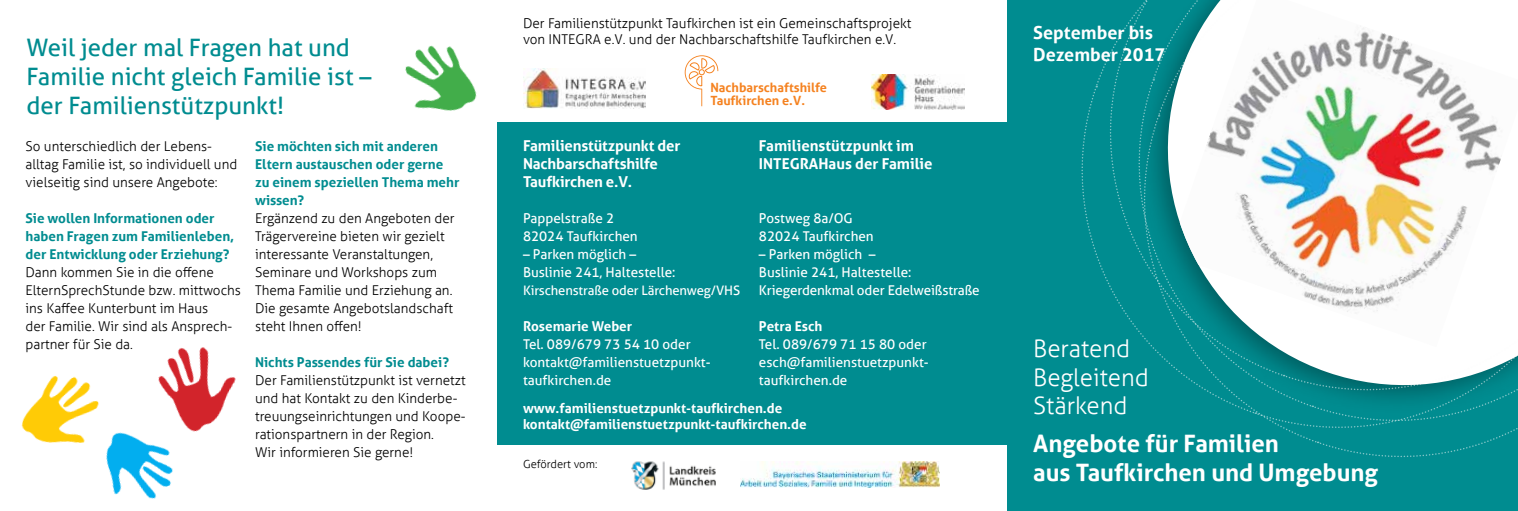
<style>
.page{position:relative;width:1518px;height:511px;background:#fff}
.page>*{position:absolute;margin:0;border:0;box-sizing:border-box;transform-origin:0 0}
.t1{font:24px/28.8px "Aller";color:#008c90}
.t2{font:700 24px/28.8px "Aller";color:#fff}
.t3{font:300 24px/28.5px "Aller";color:#fff}
.t4{font:700 18px/22.5px "Aller";color:#fff}
.t5{font:700 15px/18px "Aller";letter-spacing:-.01em;color:#fff}
.t6{font:300 13.5px/18px "Aller";color:#000}
.t7{font:13.5px/18px "Aller";color:#fff}
.t8{font:700 13.5px/18px "Aller";color:#008c90}
.t9{font:700 13.5px/16.2px "Aller";color:#fff}
.t10{font:13.05px "Aller";letter-spacing:-.01em;color:#fff}
.t11{font:700 12.75px/13.8px "Aller";color:#f58220}
.t12{font:300 11.1px "Aller";color:#000}
</style>
<div class="page">
<img style="left:21px;top:376px;width:78px;height:67px">
<img style="left:86px;top:409px;width:87px;height:90px">
<img style="left:134px;top:347px;width:102px;height:101px">
<img style="left:405px;top:45px;width:72px;height:66px">
<img style="left:631px;top:461px;width:85px;height:29px">
<img style="left:741px;top:461px;width:199px;height:26px">
<div style="left:497px;top:122px;width:511px;height:322px;background:#008c90"></div>
<img style="left:523px;top:68px;width:123px;height:41px">
<svg style="left:685px;top:55px;width:33px;height:51px"></svg>
<img style="left:871px;top:74px;width:94px;height:36px">
<div style="left:1008px;top:0;width:510px;height:510px;background:#008c90"></div>
<svg style="left:1256px;top:283px;width:262px;height:175px"></svg>
<svg style="left:1081px;top:89px;width:175px;height:325px"></svg>
<svg style="left:1095px;top:0;width:423px;height:283px"></svg>
<h1 class="t1" style="left:27px;top:33px;width:346px">Weil jeder mal Fragen hat und<br>Familie nicht gleich Familie ist – der Familienstützpunkt!</h1>
<p class="t6" style="left:26px;top:137px;width:213px">So unterschiedlich der Lebens&shy;alltag Familie ist, so individuell und vielseitig sind unsere Angebote:</p>
<p class="t8" style="left:26px;top:209px;width:210px">Sie wollen Informationen oder haben Fragen zum Familienleben, der Entwicklung oder Erziehung?</p>
<p class="t6" style="left:26px;top:263px;width:217px">Dann kommen Sie in die offene<br>ElternSprechStunde bzw. mittwochs ins Kaffee Kunterbunt im Haus<br>der Familie. Wir sind als Ansprech&shy;partner für Sie da.</p>
<p class="t8" style="left:255px;top:137px;width:206px">Sie möchten sich mit anderen<br>Eltern austauschen oder gerne zu einem speziellen Thema mehr wissen?</p>
<p class="t6" style="left:255px;top:209px;width:201px">Ergänzend zu den Angeboten der<br>Trägervereine bieten wir gezielt interessante Veranstaltungen,<br>Seminare und Workshops zum<br>Thema Familie und Erziehung an.<br>Die gesamte Angebotslandschaft steht Ihnen offen!</p>
<p class="t8" style="left:255px;top:353px;width:195px">Nichts Passendes für Sie dabei?</p>
<p class="t6" style="left:255px;top:371px;width:212px">Der Familienstützpunkt ist vernetzt und hat Kontakt zu den Kinderbe&shy;treuungseinrichtungen und Koope&shy;rationspartnern in der Region.<br>Wir informieren Sie gerne!</p>
<p class="t6" style="left:523px;top:15px;width:390px;line-height:16.2px">Der Familienstützpunkt Taufkirchen ist ein Gemeinschaftsprojekt von INTEGRA e.V. und der Nachbarschaftshilfe Taufkirchen e.V.</p>
<p class="t11" style="left:710px;top:80px;width:118px">Nachbarschaftshilfe<br>Taufkirchen e.V.</p>
<p class="t5" style="left:523px;top:136px;width:159px">Familienstützpunkt der<br>Nachbarschaftshilfe<br>Taufkirchen e.V.</p>
<p class="t7" style="left:523px;top:209px;width:116px">Pappelstraße 2<br>82024 Taufkirchen</p>
<p class="t7" style="left:523px;top:245px;width:154px">– Parken möglich –<br>Buslinie 241, Haltestelle:</p>
<p class="t10" style="left:523px;top:282px;width:219px">Kirschenstraße oder Lärchenweg/VHS</p>
<p class="t9" style="left:523px;top:318px;width:111px">Rosemarie Weber</p>
<p class="t7" style="left:523px;top:335px;width:189px">Tel. 089/679 73 54 10 oder kontakt@familienstuetzpunkt&shy;taufkirchen.de</p>
<p class="t5" style="left:759px;top:136px;width:175px">Familienstützpunkt im<br>INTEGRAHaus der Familie</p>
<p class="t7" style="left:759px;top:209px;width:116px">Postweg 8a/OG<br>82024 Taufkirchen</p>
<p class="t7" style="left:759px;top:245px;width:222px">– Parken möglich –<br>Buslinie 241, Haltestelle:<br>Kriegerdenkmal oder Edelweißstraße</p>
<p class="t9" style="left:759px;top:318px;width:65px">Petra Esch</p>
<p class="t7" style="left:759px;top:335px;width:171px">Tel. 089/679 71 15 80 oder esch@familienstuetzpunkt&shy;taufkirchen.de</p>
<p class="t9" style="left:523px;top:399px;width:285px">www.familienstuetzpunkt-taufkirchen.de kontakt@familienstuetzpunkt-taufkirchen.de</p>
<p class="t12" style="left:523px;top:457px;width:76px">Gefördert vom:</p>
<h2 class="t4" style="left:1033px;top:21px;width:134px">September bis<br>Dezember 2017</h2>
<h1 class="t3" style="left:1033px;top:334px;width:117px">Beratend<br>Begleitend<br>Stärkend</h1>
<h1 class="t2" style="left:1033px;top:428px;width:346px">Angebote für Familien<br>aus Taufkirchen und Umgebung</h1>
</div>
